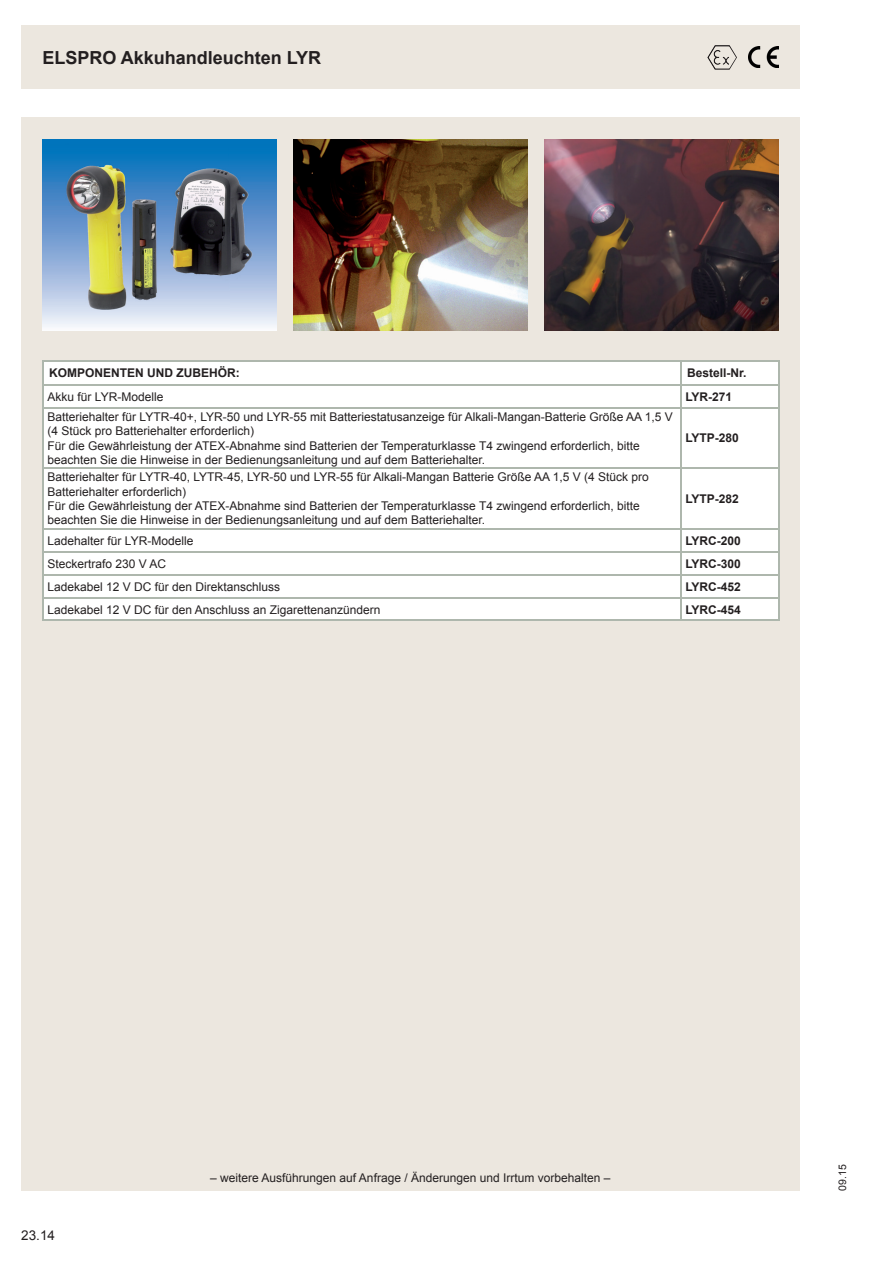
<style>
.page{position:relative;width:893px;height:1263px;background:#fff}
.page>*{position:absolute;margin:0;border:0;box-sizing:border-box;transform-origin:0 0}
.t1{font:700 18px "Arial";color:#231f20}
.t2{font:18px "Arial";color:#231f20}
.t3{font:700 15px "Arial";color:#231f20}
.t4{font:13.5px "Arial";color:#231f20}
.t5{font:12px/14.4px "Arial";color:#231f20}
.t6{font:700 12px "Arial";color:#231f20}
.t7{font:10.5px "Arial";color:#231f20}
.s1{color:#96a196}
</style>
<div class="page">
<div style="left:21px;top:1164px;width:778px;height:27px;background:#ece7df"></div>
<div style="left:21px;top:26px;width:778px;height:63px;background:#ece7df"></div>
<div style="left:21px;top:117px;width:778px;height:1046px;background:#ece7df"></div>
<img style="left:544px;top:139px;width:234px;height:192px">
<img style="left:43px;top:139px;width:233px;height:192px">
<img style="left:293px;top:139px;width:234px;height:192px">
<div style="left:44px;top:362px;width:734px;height:22px;background:#fff"></div>
<div style="left:44px;top:385px;width:734px;height:235px;background:#fff"></div>
<hr style="left:43px;top:360px;width:638px;height:2px;background:#aeb7ad">
<hr style="left:681px;top:360px;width:99px;height:2px;background:#aeb7ad">
<hr style="left:680px;top:362px;width:2px;height:22px;background:#aeb7ad">
<hr style="left:778px;top:362px;width:2px;height:22px;background:#aeb7ad">
<hr style="left:43px;top:384px;width:638px;height:1px;background:#aeb7ad">
<svg style="left:43px;top:362px;width:1px;height:45px"></svg>
<hr style="left:43px;top:407px;width:638px;height:1px;background:#aeb7ad">
<hr style="left:43px;top:408px;width:1px;height:59px;background:#aeb7ad">
<hr style="left:681px;top:408px;width:1px;height:59px;background:#aeb7ad">
<hr style="left:778px;top:408px;width:1px;height:60px;background:#aeb7ad">
<hr style="left:43px;top:528px;width:638px;height:1px;background:#aeb7ad">
<svg style="left:43px;top:529px;width:1px;height:91px"></svg>
<hr style="left:681px;top:528px;width:97px;height:1px;background:#aeb7ad">
<svg style="left:681px;top:529px;width:1px;height:91px"></svg>
<svg style="left:778px;top:529px;width:1px;height:91px"></svg>
<hr style="left:43px;top:467px;width:638px;height:2px;background:#aeb7ad">
<hr style="left:43px;top:469px;width:1px;height:59px;background:#aeb7ad">
<hr style="left:43px;top:551px;width:638px;height:2px;background:#aeb7ad">
<hr style="left:43px;top:574px;width:638px;height:2px;background:#aeb7ad">
<hr style="left:43px;top:598px;width:638px;height:1px;background:#aeb7ad">
<hr style="left:43px;top:620px;width:638px;height:1px;background:#aeb7ad">
<hr style="left:681px;top:467px;width:97px;height:2px;background:#aeb7ad">
<hr style="left:681px;top:551px;width:97px;height:2px;background:#aeb7ad">
<hr style="left:681px;top:574px;width:97px;height:2px;background:#aeb7ad">
<hr style="left:681px;top:598px;width:97px;height:1px;background:#aeb7ad">
<hr style="left:681px;top:620px;width:98px;height:1px;background:#aeb7ad">
<hr style="left:681px;top:469px;width:1px;height:59px;background:#aeb7ad">
<hr style="left:778px;top:468px;width:1px;height:61px;background:#aeb7ad">
<hr style="left:680px;top:385px;width:2px;height:22px;background:#aeb7ad">
<hr style="left:778px;top:385px;width:2px;height:22px;background:#aeb7ad">
<hr style="left:681px;top:407px;width:99px;height:1px;background:#aeb7ad">
<hr style="left:681px;top:384px;width:99px;height:1px;background:#aeb7ad">
<img style="left:748px;top:46px;width:30px;height:21px">
<img style="left:707px;top:45px;width:30px;height:25px">
<h1 class="t1" style="left:43px;top:48px;width:280px">ELSPRO Akkuhandleuchten LYR</h1>
<h1 class="t1" style="left:122px;top:48px;width:17px">...</h1>
<p class="t6" style="left:49px;top:366px;width:192px">KOMPONENTEN UND ZUBEHÖR:</p>
<p class="t6" style="left:687px;top:366px;width:61px">Bestell-Nr.</p>
<p class="t5" style="left:48px;top:389px;width:117px">Akku für LYR-Modelle</p>
<p class="t6" style="left:685px;top:390px;width:48px">LYR-271</p>
<p class="t5" style="left:48px;top:409px;width:627px">Batteriehalter für LYTR-40+, LYR-50 und LYR-55 mit Batteriestatusanzeige für Alkali-Mangan-Batterie Größe AA 1,5 V (4 Stück pro Batteriehalter erforderlich)<br>Für die Gewährleistung der ATEX-Abnahme sind Batterien der Temperaturklasse T4 zwingend erforderlich, bitte beachten Sie die Hinweise in der Bedienungsanleitung und auf dem Batteriehalter.</p>
<p class="t6" style="left:685px;top:431px;width:55px">LYTP-280</p>
<p class="t5" style="left:48px;top:470px;width:603px">Batteriehalter für LYTR-40, LYTR-45, LYR-50 und LYR-55 für Alkali-Mangan Batterie Größe AA 1,5 V (4 Stück pro Batteriehalter erforderlich)<br>Für die Gewährleistung der ATEX-Abnahme sind Batterien der Temperaturklasse T4 zwingend erforderlich, bitte beachten Sie die Hinweise in der Bedienungsanleitung und auf dem Batteriehalter.</p>
<p class="t6" style="left:685px;top:492px;width:55px">LYTP-282</p>
<p class="t5" style="left:48px;top:533px;width:147px">Ladehalter für LYR-Modelle</p>
<p class="t6" style="left:685px;top:534px;width:57px">LYRC-200</p>
<p class="t5" style="left:48px;top:557px;width:120px">Steckertrafo 230 V AC</p>
<p class="t6" style="left:685px;top:557px;width:57px">LYRC-300</p>
<p class="t5" style="left:48px;top:580px;width:234px">Ladekabel 12 V DC für den Direktanschluss</p>
<p class="t6" style="left:685px;top:580px;width:57px">LYRC-452</p>
<p class="t5" style="left:48px;top:602px;width:334px">Ladekabel 12 V DC für den Anschluss an Zigarettenanzündern</p>
<p class="t6" style="left:685px;top:603px;width:57px">LYRC-454</p>
<p class="t3" style="left:34px;top:555px;width:147px">BESONDERHEITEN:</p>
<h1 class="t2" style="left:36px;top:582px;width:50px"><span class="s1">●</span> jklö</h1>
<p class="t4" style="left:21px;top:1226px;width:35px">23.14</p>
<p class="t5" style="left:210px;top:1170px;width:402px">– weitere Ausführungen auf Anfrage / Änderungen und Irrtum vorbehalten –</p>
<p class="t7" style="left:836px;top:1191px;width:28px;rotate:-90deg">09.15</p>
</div>
